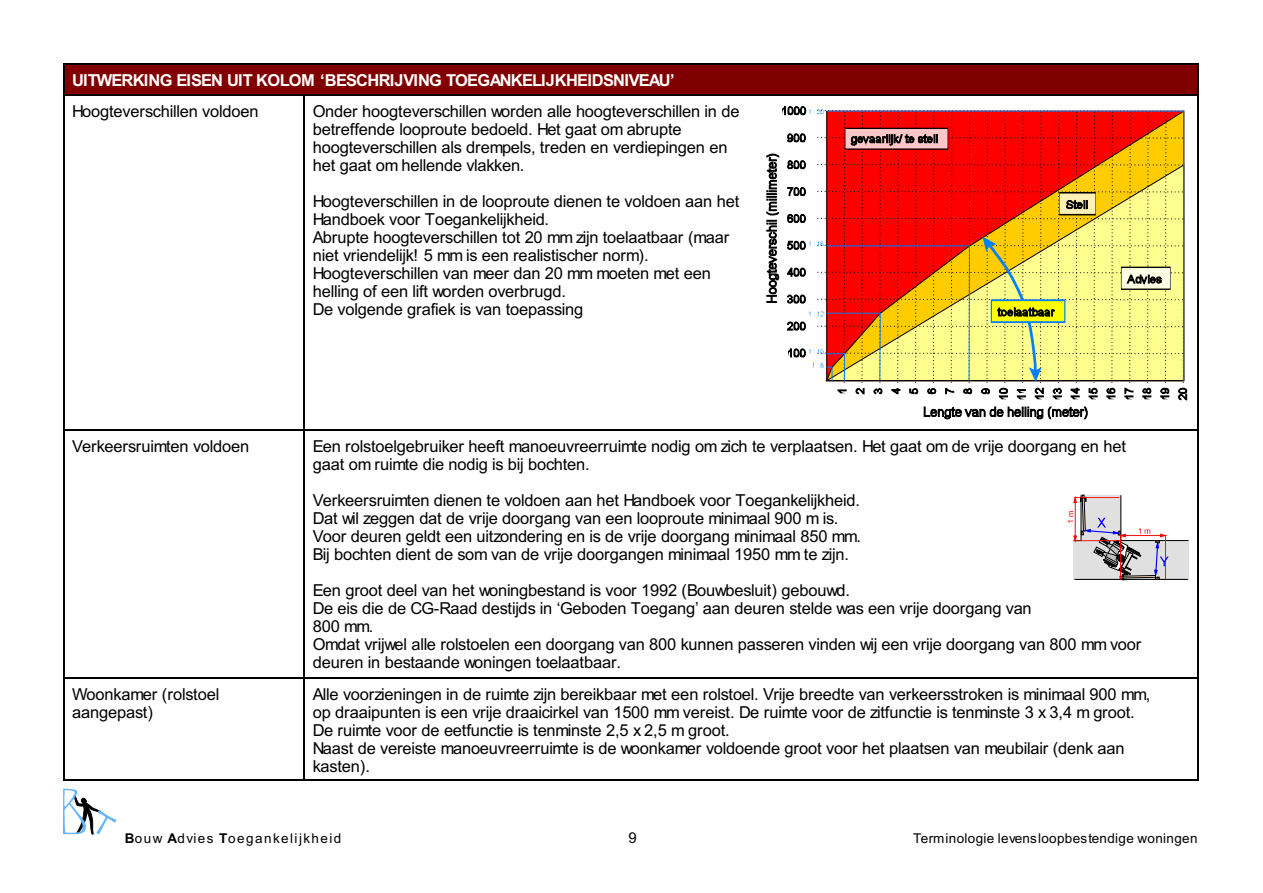
<style>
.page{position:relative;width:1263px;height:893px;background:#fff}
.page>*{position:absolute;margin:0;border:0;box-sizing:border-box;transform-origin:0 0}
.t1{font:16.5px/18px "Arial";letter-spacing:-.01em;color:#000}
.t2{font:700 16.5px "Arial";letter-spacing:-.04em;color:#fff}
.t3{font:15px "Arial";color:#000}
.t4{font:13.5px "Arial";letter-spacing:.025em;color:#000}
.t5{font:13.5px "Arial";letter-spacing:.11em;color:#000}
.s1{font-weight:700}
</style>
<div class="page">
<div style="left:63px;top:63px;width:1135px;height:31px;background:#800000"></div>
<hr style="left:63px;top:63px;width:1px;height:31px;background:#000">
<hr style="left:1197px;top:63px;width:1px;height:31px;background:#000">
<hr style="left:63px;top:63px;width:1135px;height:1px;background:#000">
<hr style="left:63px;top:94px;width:1px;height:336px;background:#000">
<hr style="left:63px;top:94px;width:240px;height:2px;background:#000">
<hr style="left:303px;top:94px;width:1px;height:336px;background:#000">
<hr style="left:1197px;top:94px;width:1px;height:336px;background:#000">
<hr style="left:303px;top:94px;width:895px;height:2px;background:#000">
<hr style="left:63px;top:430px;width:1px;height:247px;background:#000">
<hr style="left:63px;top:430px;width:240px;height:1px;background:#000">
<hr style="left:303px;top:430px;width:1px;height:247px;background:#000">
<hr style="left:1197px;top:430px;width:1px;height:247px;background:#000">
<hr style="left:303px;top:430px;width:895px;height:1px;background:#000">
<hr style="left:63px;top:677px;width:1px;height:103px;background:#000">
<hr style="left:63px;top:677px;width:240px;height:2px;background:#000">
<hr style="left:63px;top:779px;width:240px;height:1px;background:#000">
<hr style="left:303px;top:677px;width:1px;height:103px;background:#000">
<hr style="left:1197px;top:677px;width:1px;height:103px;background:#000">
<hr style="left:303px;top:677px;width:895px;height:2px;background:#000">
<hr style="left:303px;top:779px;width:895px;height:1px;background:#000">
<svg style="left:1068px;top:494px;width:121px;height:87px"></svg>
<svg style="left:766px;top:106px;width:421px;height:314px"></svg>
<svg style="left:63px;top:789px;width:53px;height:45px"></svg>
<p class="t2" style="left:72px;top:74px;width:604px">UITWERKING EISEN UIT KOLOM ‘BESCHRIJVING TOEGANKELIJKHEIDSNIVEAU’</p>
<p class="t1" style="left:72px;top:104px;width:188px">Hoogteverschillen voldoen</p>
<p class="t1" style="left:313px;top:104px;width:428px">Onder hoogteverschillen worden alle hoogteverschillen in de betreffende looproute bedoeld. Het gaat om abrupte hoogteverschillen als drempels, treden en verdiepingen en het gaat om hellende vlakken.</p>
<p class="t1" style="left:313px;top:194px;width:428px">Hoogteverschillen in de looproute dienen te voldoen aan het Handboek voor Toegankelijkheid.<br>Abrupte hoogteverschillen tot 20 mm zijn toelaatbaar (maar niet vriendelijk! 5 mm is een realistischer norm).<br>Hoogteverschillen van meer dan 20 mm moeten met een helling of een lift worden overbrugd.<br>De volgende grafiek is van toepassing</p>
<p class="t1" style="left:72px;top:439px;width:179px">Verkeersruimten voldoen</p>
<p class="t1" style="left:313px;top:439px;width:815px">Een rolstoelgebruiker heeft manoeuvreerruimte nodig om zich te verplaatsen. Het gaat om de vrije doorgang en het gaat om ruimte die nodig is bij bochten.</p>
<p class="t1" style="left:313px;top:493px;width:550px">Verkeersruimten dienen te voldoen aan het Handboek voor Toegankelijkheid.<br>Dat wil zeggen dat de vrije doorgang van een looproute minimaal 900 m is.<br>Voor deuren geldt een uitzondering en is de vrije doorgang minimaal 850 mm.<br>Bij bochten dient de som van de vrije doorgangen minimaal 1950 mm te zijn.</p>
<p class="t1" style="left:313px;top:583px;width:830px">Een groot deel van het woningbestand is voor 1992 (Bouwbesluit) gebouwd.<br>De eis die de CG-Raad destijds in ‘Geboden Toegang’ aan deuren stelde was een vrije doorgang van<br>800 mm.<br>Omdat vrijwel alle rolstoelen een doorgang van 800 kunnen passeren vinden wij een vrije doorgang van 800 mm voor deuren in bestaande woningen toelaatbaar.</p>
<p class="t1" style="left:72px;top:686px;width:149px">Woonkamer (rolstoel aangepast)</p>
<p class="t1" style="left:313px;top:686px;width:839px">Alle voorzieningen in de ruimte zijn bereikbaar met een rolstoel. Vrije breedte van verkeersstroken is minimaal 900 mm, op draaipunten is een vrije draaicirkel van 1500 mm vereist. De ruimte voor de zitfunctie is tenminste 3 x 3,4 m groot.<br>De ruimte voor de eetfunctie is tenminste 2,5 x 2,5 m groot.<br>Naast de vereiste manoeuvreerruimte is de woonkamer voldoende groot voor het plaatsen van meubilair (denk aan kasten).</p>
<p class="t5" style="left:125px;top:833px;width:218px"><span class="s1">B</span>ouw <span class="s1">A</span>dvies <span class="s1">T</span>oegankelijkheid</p>
<p class="t3" style="left:628px;top:832px;width:10px">9</p>
<p class="t4" style="left:913px;top:833px;width:286px">Terminologie levensloopbestendige woningen</p>
</div>
